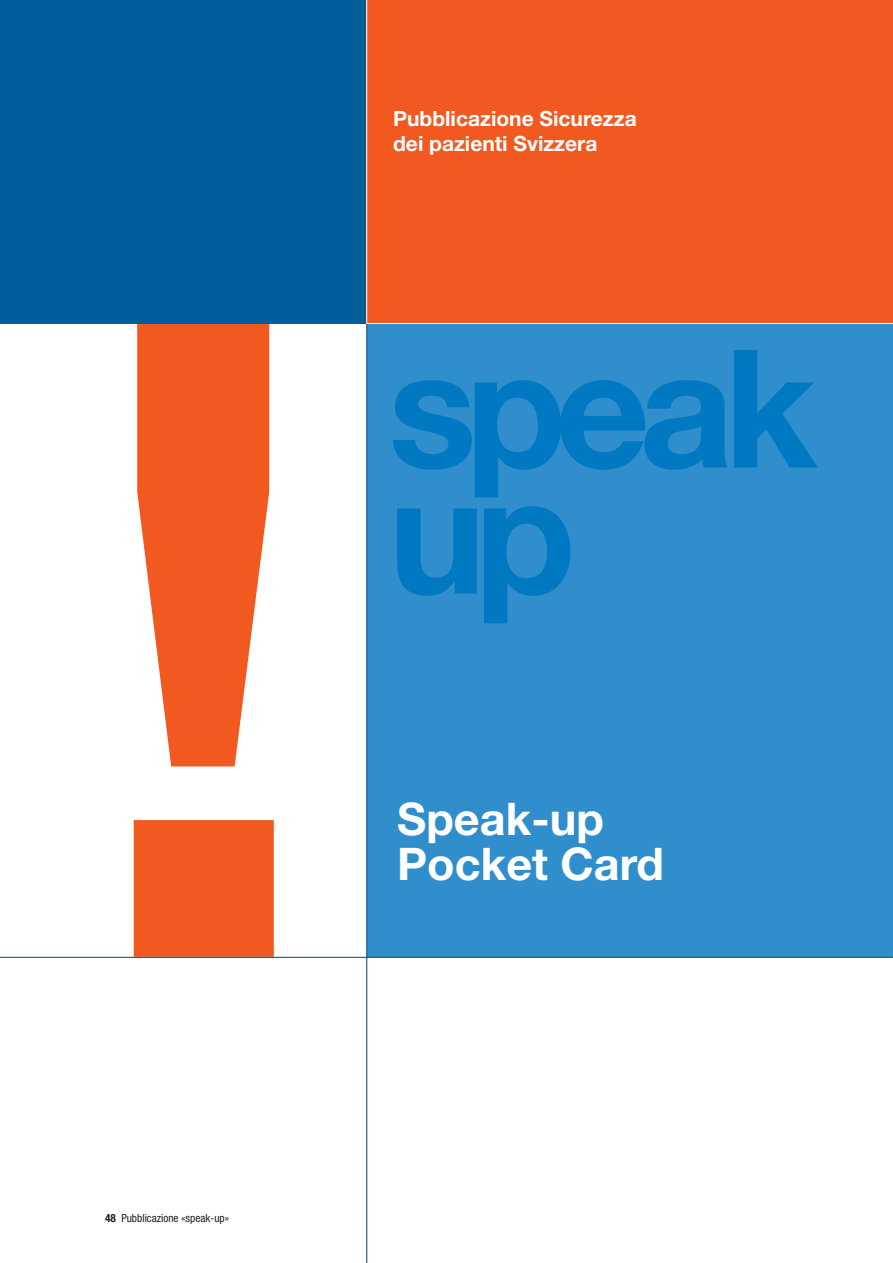
<style>
.page{position:relative;width:893px;height:1263px;background:#fff}
.page>*{position:absolute;margin:0;border:0;box-sizing:border-box;transform-origin:0 0}
.t1{font:700 892.35px "Helvetica Neue";color:#f15921}
.t2{font:700 164.4px/126px "Helvetica Neue";letter-spacing:-.065em;color:#0079c2}
.t3{font:700 45px/45px "Helvetica Neue";color:#fff}
.t4{font:700 21px/25.2px "Helvetica Neue";color:#fff}
.t5{font:condensed 11.25px "Helvetica Neue";color:#231f20}
.s1{font-weight:700}
</style>
<div class="page">
<div style="left:0;top:0;width:367px;height:323px;background:#005f9b"></div>
<div style="left:367px;top:0;width:526px;height:323px;background:#f15921"></div>
<hr style="left:366px;top:0;width:1px;height:323px;background:#fff">
<div style="left:367px;top:323px;width:526px;height:634px;background:#308ecd"></div>
<hr style="left:0;top:957px;width:893px;height:1px;background:#004574">
<hr style="left:366px;top:323px;width:1px;height:940px;background:#004574">
<hr style="left:366px;top:323px;width:527px;height:1px;background:#fff">
<h1 class="t1" style="left:79px;top:320px;width:250px">!</h1>
<p class="t5" style="left:105px;top:1214px;width:125px"><span class="s1">48</span> Pubblicazione «speak-up»</p>
<p class="t4" style="left:393px;top:108px;width:245px">Pubblicazione Sicurezza dei pazienti Svizzera</p>
<h2 class="t2" style="left:388px;top:361px;width:431px">speak up</h2>
<h3 class="t3" style="left:397px;top:800px;width:268px">Speak-up<br>Pocket Card</h3>
</div>
